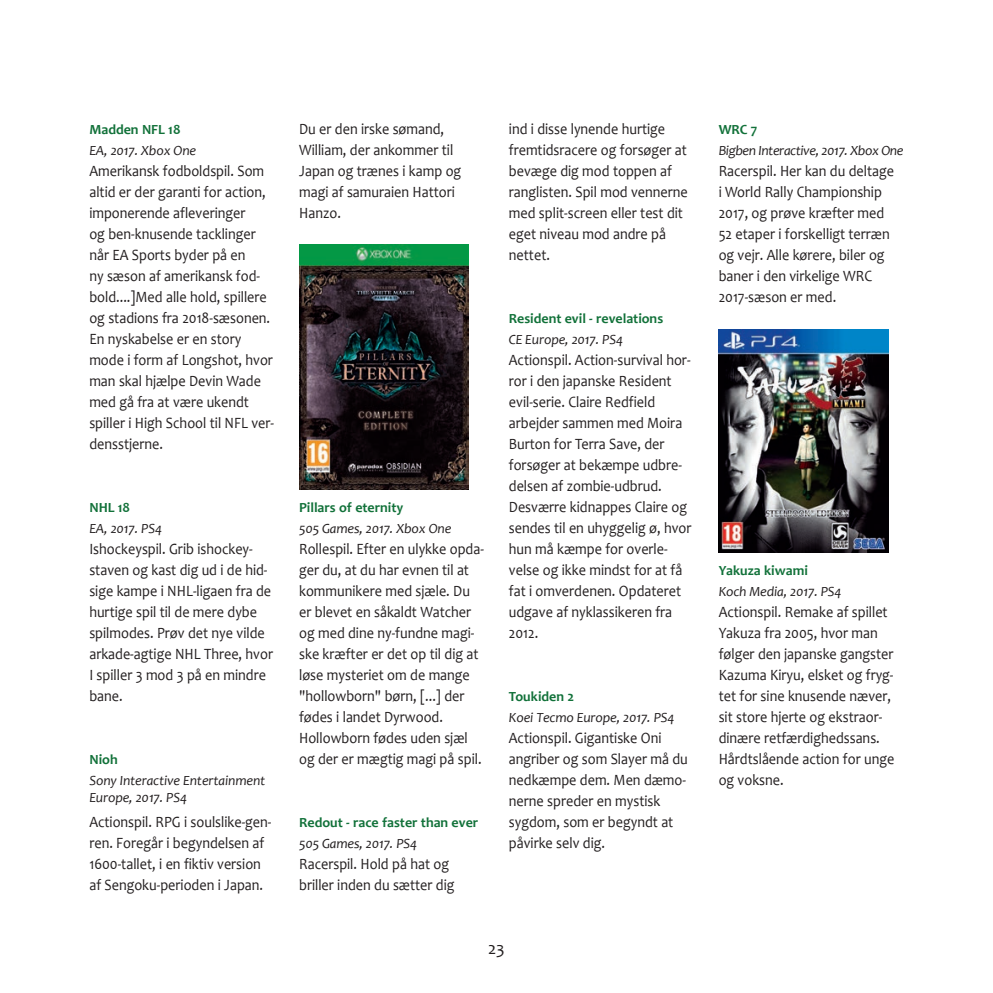
<style>
.page{position:relative;width:993px;height:993px;background:#fff}
.page>*{position:absolute;margin:0;border:0;box-sizing:border-box;transform-origin:0 0}
.t1{font:17.5px "Candara";color:#231f20}
.t2{font:15.75px/21px "Candara";color:#231f20;scale:.9 1}
.t3{font:italic 14px/16.6px "Candara";letter-spacing:-.01em;color:#231f20}
.t4{font:700 14px "Candara";color:#117139}
.t5{font:italic 14px "Candara";letter-spacing:-.03em;color:#231f20}
</style>
<div class="page">
<img style="left:299px;top:244px;width:169px;height:245px">
<img style="left:718px;top:329px;width:170px;height:223px">
<p class="t4" style="left:89px;top:121px;width:93px">Madden NFL 18</p>
<p class="t3" style="left:89px;top:142px;width:108px">EA, 2017. Xbox One</p>
<p class="t2" style="left:89px;top:160px;width:207px">Amerikansk fodboldspil. Som altid er der garanti for action, imponerende afleveringer<br>og ben-knusende tacklinger når EA Sports byder på en<br>ny sæson af amerikansk fod&shy;bold....]Med alle hold, spillere og stadions fra 2018-sæsonen.<br>En nyskabelse er en story mode i form af Longshot, hvor man skal hjælpe Devin Wade med gå fra at være ukendt spiller i High School til NFL ver&shy;densstjerne.</p>
<p class="t4" style="left:89px;top:499px;width:42px">NHL 18</p>
<p class="t3" style="left:89px;top:520px;width:74px">EA, 2017. PS4</p>
<p class="t2" style="left:89px;top:538px;width:205px">Ishockeyspil. Grib ishockey&shy;staven og kast dig ud i de hid&shy;sige kampe i NHL-ligaen fra de hurtige spil til de mere dybe spilmodes. Prøv det nye vilde arkade-agtige NHL Three, hvor<br>I spiller 3 mod 3 på en mindre bane.</p>
<p class="t4" style="left:89px;top:751px;width:30px">Nioh</p>
<p class="t3" style="left:89px;top:772px;width:177px">Sony Interactive Entertainment<br>Europe, 2017. PS4</p>
<p class="t2" style="left:89px;top:811px;width:204px">Actionspil. RPG i soulslike-gen&shy;ren. Foregår i begyndelsen af<br>1600-tallet, i en fiktiv version af Sengoku-perioden i Japan.</p>
<p class="t2" style="left:299px;top:118px;width:181px">Du er den irske sømand,<br>William, der ankommer til<br>Japan og trænes i kamp og magi af samuraien Hattori<br>Hanzo.</p>
<p class="t4" style="left:299px;top:499px;width:106px">Pillars of eternity</p>
<p class="t3" style="left:299px;top:520px;width:154px">505 Games, 2017. Xbox One</p>
<p class="t2" style="left:299px;top:538px;width:207px">Rollespil. Efter en ulykke opda&shy;ger du, at du har evnen til at kommunikere med sjæle. Du er blevet en såkaldt Watcher og med dine ny-fundne magi&shy;ske kræfter er det op til dig at løse mysteriet om de mange "hollowborn" børn, [...] der fødes i landet Dyrwood.<br>Hollowborn fødes uden sjæl og der er mægtig magi på spil.</p>
<p class="t4" style="left:299px;top:814px;width:180px">Redout - race faster than ever</p>
<p class="t3" style="left:299px;top:835px;width:120px">505 Games, 2017. PS4</p>
<p class="t2" style="left:299px;top:853px;width:174px">Racerspil. Hold på hat og briller inden du sætter dig</p>
<p class="t2" style="left:508px;top:118px;width:200px">ind i disse lynende hurtige fremtidsracere og forsøger at bevæge dig mod toppen af ranglisten. Spil mod vennerne med split-screen eller test dit eget niveau mod andre på nettet.</p>
<p class="t4" style="left:508px;top:310px;width:156px">Resident evil - revelations</p>
<p class="t3" style="left:508px;top:331px;width:116px">CE Europe, 2017. PS4</p>
<p class="t2" style="left:508px;top:349px;width:204px">Actionspil. Action-survival hor&shy;ror i den japanske Resident evil-serie. Claire Redfield arbejder sammen med Moira<br>Burton for Terra Save, der forsøger at bekæmpe udbre&shy;delsen af zombie-udbrud.<br>Desværre kidnappes Claire og sendes til en uhyggelig ø, hvor hun må kæmpe for overle&shy;velse og ikke mindst for at få fat i omverdenen. Opdateret udgave af nyklassikeren fra<br>2012.</p>
<p class="t4" style="left:508px;top:688px;width:67px">Toukiden 2</p>
<p class="t3" style="left:508px;top:709px;width:167px">Koei Tecmo Europe, 2017. PS4</p>
<p class="t2" style="left:508px;top:727px;width:200px">Actionspil. Gigantiske Oni angriber og som Slayer må du nedkæmpe dem. Men dæmo&shy;nerne spreder en mystisk sygdom, som er begyndt at påvirke selv dig.</p>
<p class="t1" style="left:488px;top:936px;width:18px">23</p>
<p class="t4" style="left:718px;top:121px;width:40px">WRC 7</p>
<p class="t5" style="left:718px;top:142px;width:186px">Bigben Interactive, 2017. Xbox One</p>
<p class="t2" style="left:718px;top:160px;width:196px">Racerspil. Her kan du deltage i World Rally Championship<br>2017, og prøve kræfter med<br>52 etaper i forskelligt terræn og vejr. Alle kørere, biler og baner i den virkelige WRC<br>2017-sæson er med.</p>
<p class="t4" style="left:718px;top:562px;width:91px">Yakuza kiwami</p>
<p class="t3" style="left:718px;top:583px;width:124px">Koch Media, 2017. PS4</p>
<p class="t2" style="left:718px;top:601px;width:196px">Actionspil. Remake af spillet<br>Yakuza fra 2005, hvor man følger den japanske gangster<br>Kazuma Kiryu, elsket og fryg&shy;tet for sine knusende næver, sit store hjerte og ekstraor&shy;dinære retfærdighedssans.<br>Hårdtslående action for unge og voksne.</p>
</div>
